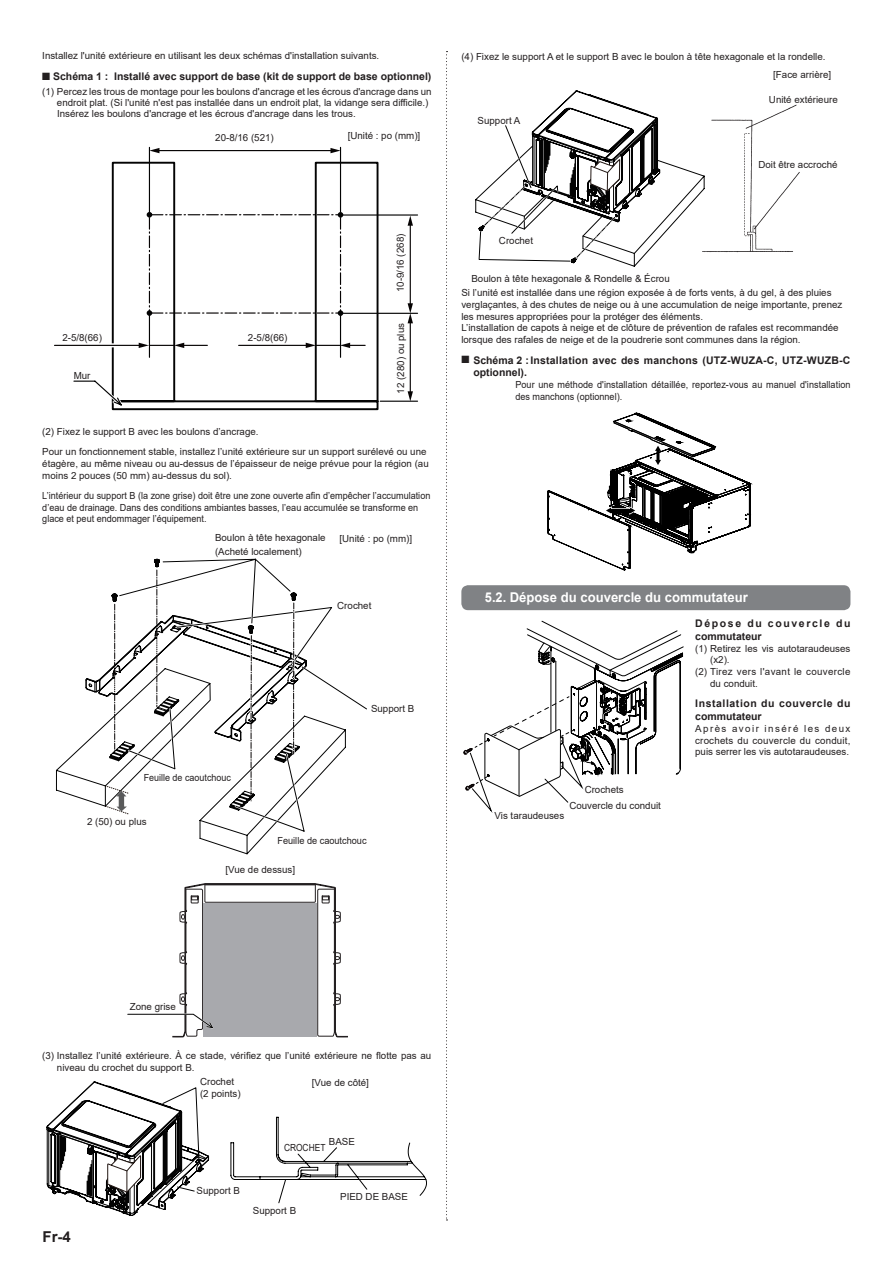
<style>
.page{position:relative;width:893px;height:1263px;background:#fff}
.page>*{position:absolute;margin:0;border:0;box-sizing:border-box;transform-origin:0 0}
.t1{font:700 15px "Arial";color:#231f20}
.t2{font:700 13.5px "Arial";color:#fff;scale:.95 1}
.t3{font:700 10.5px/12.6px "Arial";letter-spacing:.02em;color:#231f20}
.t4{font:700 10.5px "Arial";color:#231f20}
.t5{font:700 10.5px/12.6px "Arial";letter-spacing:.055em;color:#231f20}
.t6{font:700 10.5px/12.6px "Arial";letter-spacing:.155em;color:#231f20}
.t7{font:9.75px/11.7px "Arial";color:#231f20}
.t8{font:9.75px/11.7px "Arial";color:#231f20;scale:.93 1}
.t9{font:9.75px "Arial";letter-spacing:.035em;color:#231f20}
.t10{font:9.75px "Arial";color:#231f20;scale:.92 1}
.t11{font:9.75px "Arial";color:#231f20;scale:.94 1}
.t12{font:9.75px "Arial";color:#231f20;scale:.86 1}
</style>
<div class="page">
<svg style="left:446px;top:51px;width:1px;height:1169px"></svg>
<svg style="left:111px;top:161px;width:268px;height:249px"></svg>
<hr style="left:340px;top:147px;width:1px;height:65px;background:#030303">
<hr style="left:149px;top:147px;width:1px;height:65px;background:#030303">
<hr style="left:340px;top:313px;width:1px;height:44px;background:#030303">
<hr style="left:149px;top:313px;width:1px;height:44px;background:#030303">
<hr style="left:343px;top:313px;width:75px;height:1px;background:#030303">
<hr style="left:343px;top:214px;width:75px;height:2px;background:#030303">
<svg style="left:147px;top:212px;width:196px;height:104px"></svg>
<svg style="left:73px;top:377px;width:52px;height:32px"></svg>
<hr style="left:158px;top:150px;width:174px;height:1px;background:#060303">
<svg style="left:150px;top:148px;width:9px;height:5px"></svg>
<svg style="left:330px;top:148px;width:10px;height:5px"></svg>
<svg style="left:91px;top:343px;width:48px;height:4px"></svg>
<hr style="left:410px;top:224px;width:1px;height:81px;background:#060303">
<svg style="left:408px;top:216px;width:5px;height:10px"></svg>
<hr style="left:410px;top:321px;width:1px;height:72px;background:#060303">
<svg style="left:408px;top:303px;width:5px;height:20px"></svg>
<svg style="left:408px;top:391px;width:5px;height:10px"></svg>
<hr style="left:380px;top:401px;width:38px;height:1px;background:#030303">
<hr style="left:239px;top:345px;width:69px;height:1px;background:#060303">
<hr style="left:55px;top:345px;width:86px;height:1px;background:#060303">
<svg style="left:139px;top:343px;width:68px;height:5px"></svg>
<svg style="left:306px;top:343px;width:59px;height:5px"></svg>
<svg style="left:56px;top:743px;width:210px;height:111px"></svg>
<svg style="left:129px;top:814px;width:176px;height:18px"></svg>
<svg style="left:85px;top:558px;width:282px;height:256px"></svg>
<div style="left:142px;top:771px;width:90px;height:13px;background:#fff"></div>
<svg style="left:127px;top:883px;width:221px;height:154px"></svg>
<svg style="left:230px;top:1117px;width:197px;height:86px"></svg>
<svg style="left:47px;top:1082px;width:162px;height:133px"></svg>
<img style="left:632px;top:101px;width:168px;height:166px">
<svg style="left:476px;top:91px;width:228px;height:175px"></svg>
<svg style="left:548px;top:413px;width:204px;height:157px"></svg>
<div style="left:461px;top:585px;width:389px;height:25px;background:#808285;border-radius:7px"></div>
<svg style="left:463px;top:620px;width:221px;height:193px"></svg>
<p class="t7" style="left:42px;top:50px;width:338px">Installez l'unité extérieure en utilisant les deux schémas d'installation suivants.</p>
<p class="t4" style="left:42px;top:69px;width:391px">■ Schéma 1 : Installé avec support de base (kit de support de base optionnel)</p>
<p class="t7" style="left:57px;top:86px;width:376px;line-height:10.5px;text-indent:-15px">(1) Percez les trous de montage pour les boulons d'ancrage et les écrous d'ancrage dans un endroit plat. (Si l'unité n'est pas installée dans un endroit plat, la vidange sera difficile.)</p>
<p class="t7" style="left:57px;top:108px;width:300px">Insérez les boulons d'ancrage et les écrous d'ancrage dans les trous.</p>
<p class="t7" style="left:348px;top:130px;width:74px">[Unité : po (mm)]</p>
<p class="t7" style="left:215px;top:131px;width:60px">20-8/16 (521)</p>
<p class="t7" style="left:394px;top:292px;width:60px;rotate:-90deg">10-9/16 (268)</p>
<p class="t7" style="left:395px;top:393px;width:72px;rotate:-90deg">12 (280) ou plus</p>
<p class="t7" style="left:42px;top:421px;width:386px;line-height:20.2px">(2) Fixez le support B avec les boulons d’ancrage.<br>Pour un fonctionnement stable, installez l’unité extérieure sur un support surélevé ou une</p>
<p class="t7" style="left:42px;top:458px;width:388px">étagère, au même niveau ou au-dessus de l’épaisseur de neige prévue pour la région (au moins 2 pouces (50 mm) au-dessus du sol).</p>
<p class="t8" style="left:42px;top:489px;width:419px">L’intérieur du support B (la zone grise) doit être une zone ouverte afin d’empêcher l’accumulation d’eau de drainage. Dans des conditions ambiantes basses, l’eau accumulée se transforme en glace et peut endommager l’équipement.</p>
<p class="t7" style="left:215px;top:531px;width:112px;line-height:13.5px">Boulon à tête hexagonale (Acheté localement)</p>
<p class="t7" style="left:339px;top:533px;width:74px">[Unité : po (mm)]</p>
<p class="t7" style="left:62px;top:332px;width:41px">2-5/8(66)</p>
<p class="t7" style="left:248px;top:332px;width:41px">2-5/8(66)</p>
<p class="t7" style="left:74px;top:369px;width:18px">Mur</p>
<p class="t7" style="left:337px;top:600px;width:36px">Crochet</p>
<p class="t10" style="left:144px;top:771px;width:96px">Feuille de caoutchouc</p>
<p class="t7" style="left:87px;top:816px;width:61px">2 (50) ou plus</p>
<p class="t7" style="left:371px;top:703px;width:45px">Support B</p>
<p class="t11" style="left:277px;top:834px;width:96px">Feuille de caoutchouc</p>
<p class="t7" style="left:226px;top:863px;width:71px">[Vue de dessus]</p>
<p class="t7" style="left:773px;top:47px;width:59px;line-height:18.8px;text-indent:-312px">(4) Fixez le support A et le support B avec le boulon à tête hexagonale et la rondelle. [Face arrière]</p>
<p class="t7" style="left:478px;top:114px;width:44px">Support A</p>
<p class="t7" style="left:499px;top:235px;width:36px">Crochet</p>
<p class="t7" style="left:471px;top:272px;width:200px">Boulon à tête hexagonale &amp; Rondelle &amp; Écrou</p>
<p class="t7" style="left:769px;top:93px;width:70px">Unité extérieure</p>
<p class="t7" style="left:758px;top:159px;width:81px">Doit être accroché</p>
<p class="t7" style="left:461px;top:287px;width:383px">Si l’unité est installée dans une région exposée à de forts vents, à du gel, à des pluies verglaçantes, à des chutes de neige ou à une accumulation de neige importante, prenez les mesures appropriées pour la protéger des éléments.<br>L’installation de capots à neige et de clôture de prévention de rafales est recommandée lorsque des rafales de neige et de la poudrerie sont communes dans la région.</p>
<p class="t3" style="left:473px;top:354px;width:379px;text-indent:-12px">■ Schéma 2 :Installation avec des manchons (UTZ-WUZA-C, UTZ-WUZB-C optionnel).</p>
<p class="t8" style="left:515px;top:379px;width:362px">Pour une méthode d'installation détaillée, reportez-vous au manuel d'installation des manchons (optionnel).</p>
<h2 class="t2" style="left:485px;top:588px;width:278px">5.2. Dépose du couvercle du commutateur</h2>
<p class="t6" style="left:695px;top:617px;width:157px">Dépose du couvercle du commutateur</p>
<p class="t7" style="left:695px;top:642px;width:157px">(1) Retirez les vis autotaraudeuses</p>
<p class="t7" style="left:710px;top:654px;width:21px">(x2).</p>
<p class="t9" style="left:695px;top:665px;width:157px">(2) Tirez vers l'avant le couvercle</p>
<p class="t7" style="left:710px;top:677px;width:49px">du conduit.</p>
<p class="t5" style="left:695px;top:698px;width:157px">Installation du couvercle du commutateur</p>
<p class="t7" style="left:695px;top:723px;width:157px;text-align:justify">Après avoir inséré les deux crochets du couvercle du conduit, puis serrer les vis autotaraudeuses.</p>
<p class="t7" style="left:569px;top:782px;width:93px;line-height:15.6px;text-indent:15px">Crochets<br>Couvercle du conduit</p>
<p class="t7" style="left:495px;top:809px;width:71px">Vis taraudeuses</p>
<p class="t7" style="left:130px;top:1001px;width:48px">Zone grise</p>
<p class="t7" style="left:57px;top:1050px;width:376px;text-indent:-15px">(3) Installez l’unité extérieure. À ce stade, vérifiez que l’unité extérieure ne flotte pas au niveau du crochet du support B.</p>
<p class="t7" style="left:200px;top:1076px;width:42px">Crochet (2 points)</p>
<p class="t7" style="left:312px;top:1077px;width:59px">[Vue de côté]</p>
<h1 class="t1" style="left:43px;top:1226px;width:30px">Fr-4</h1>
<p class="t7" style="left:329px;top:1135px;width:28px">BASE</p>
<p class="t12" style="left:284px;top:1141px;width:50px">CROCHET</p>
<p class="t7" style="left:197px;top:1185px;width:45px">Support B</p>
<p class="t7" style="left:253px;top:1205px;width:45px">Support B</p>
<p class="t7" style="left:340px;top:1190px;width:69px">PIED DE BASE</p>
</div>
